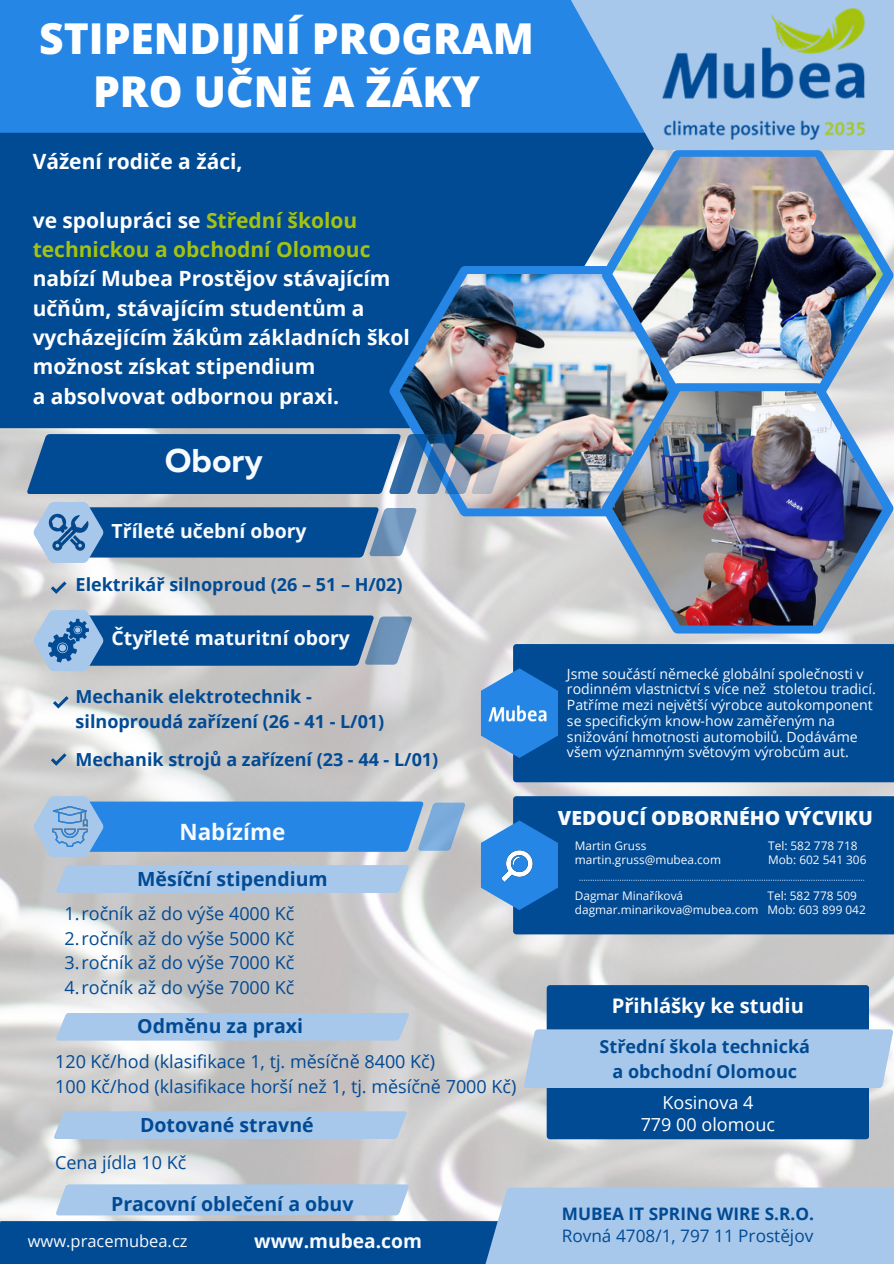
<style>
.page{position:relative;width:894px;height:1264px;background:#fff}
.page>*{position:absolute;margin:0;border:0;box-sizing:border-box;transform-origin:0 0}
.t1{font:800 42.6px/52.8px "Open Sans";color:#fff;text-align:center}
.t2{font:700 32.85px "Muller";color:#f8fbfd}
.t3{font:700 22.5px "Open Sans";color:#f8fbfd}
.t4{font:700 21px/29.2px "Open Sans";color:#fff}
.t5{font:700 21px/29.2px "Open Sans";color:#a4c20f}
.t6{font:700 20.1px "Open Sans";color:#fff}
.t7{font:700 19.5px "Open Sans";color:#014a94}
.t8{font:700 19.5px "Open Sans";color:#f8fbfd}
.t9{font:800 19.5px "Open Sans";color:#f8fbfd}
.t10{font:700 19.2px "Open Sans";color:#f8fbfd}
.t11{font:18px "Open Sans";color:#014a94}
.t12{font:700 18px/24.8px "Open Sans";color:#014a94;text-align:center}
.t13{font:18px "Open Sans";color:#fff}
.t14{font:17.25px "Open Sans";color:#014a94}
.t15{font:700 17.25px "Open Sans";color:#014a94}
.t16{font:16.5px "Open Sans";color:#f8fbfd}
.t17{font:14.1px/15.8px "Open Sans";color:#f8fbfd}
.t18{font:11.85px "Open Sans";color:#f8fbfd}
.s1{color:#fff}
</style>
<div class="page">
<img style="left:0;top:428px;width:893px;height:793px">
<div style="left:0;top:0;width:722px;height:428px;background:#014a94"></div>
<div style="left:0;top:1221px;width:511px;height:42px;background:#014a94"></div>
<div style="left:477px;top:1187px;width:416px;height:76px;background:#a7c8ea"></div>
<div style="left:546px;top:985px;width:322px;height:154px;background:#014a94;border-radius:3px"></div>
<div style="left:523px;top:1029px;width:369px;height:59px;background:#a7c8ea"></div>
<div style="left:513px;top:644px;width:380px;height:138px;background:#014a94"></div>
<div style="left:513px;top:796px;width:380px;height:138px;background:#014a94"></div>
<svg style="left:481px;top:668px;width:77px;height:90px;background:#3988d7"></svg>
<svg style="left:481px;top:820px;width:77px;height:90px;background:#3a8ad9"></svg>
<img style="left:502px;top:849px;width:31px;height:32px">
<img style="left:488px;top:705px;width:58px;height:16px">
<svg style="left:51px;top:753px;width:15px;height:12px"></svg>
<svg style="left:33px;top:502px;width:383px;height:61px;background:#4175a9"></svg>
<img style="left:48px;top:513px;width:41px;height:37px">
<svg style="left:33px;top:796px;width:432px;height:61px;background:#599de0"></svg>
<img style="left:52px;top:806px;width:35px;height:40px">
<div style="left:0;top:0;width:567px;height:133px;background:#2586e6"></div>
<svg style="left:567px;top:0;width:326px;height:150px;background:#7bafe3"></svg>
<svg style="left:389px;top:266px;width:212px;height:250px"></svg>
<img style="left:399px;top:274px;width:202px;height:234px">
<svg style="left:601px;top:150px;width:292px;height:233px"></svg>
<img style="left:612px;top:157px;width:270px;height:226px">
<img style="left:601px;top:383px;width:292px;height:250px">
<svg style="left:27px;top:434px;width:484px;height:60px;background:#215d9a"></svg>
<svg style="left:579px;top:879px;width:285px;height:1px"></svg>
<div style="left:56px;top:865px;width:352px;height:28px;background:#a7c8ea"></div>
<div style="left:56px;top:1012px;width:353px;height:28px;background:#a7c8ea"></div>
<div style="left:54px;top:1111px;width:352px;height:28px;background:#a7c8ea"></div>
<div style="left:56px;top:1184px;width:353px;height:31px;background:#a7c8ea"></div>
<img style="left:661px;top:7px;width:204px;height:133px">
<svg style="left:51px;top:581px;width:15px;height:13px"></svg>
<svg style="left:33px;top:610px;width:379px;height:61px;background:#4477ab"></svg>
<svg style="left:53px;top:696px;width:16px;height:12px"></svg>
<p class="t1" style="left:39px;top:11px;width:496px">STIPENDIJNÍ PROGRAM<br>PRO UČNĚ A ŽÁKY</p>
<p class="t4" style="left:33px;top:147px;width:211px">Vážení rodiče a žáci,</p>
<p class="t5" style="left:33px;top:205px;width:339px"><span class="s1">ve spolupráci se</span> Střední školou technickou a obchodní Olomouc</p>
<p class="t4" style="left:33px;top:264px;width:379px">nabízí Mubea Prostějov stávajícím učňům, stávajícím studentům a vycházejícím žákům základních škol možnost získat stipendium</p>
<p class="t4" style="left:33px;top:381px;width:308px">a absolvovat odbornou praxi.</p>
<p class="t2" style="left:165px;top:446px;width:100px">Obory</p>
<p class="t8" style="left:112px;top:517px;width:196px">Tříleté učební obory</p>
<p class="t12" style="left:76px;top:571px;width:328px">Elektrikář silnoproud (26 – 51 – H/02)</p>
<p class="t8" style="left:112px;top:624px;width:240px">Čtyřleté maturitní obory</p>
<p class="t12" style="left:76px;top:683px;width:310px;text-align:left">Mechanik elektrotechnik - silnoproudá zařízení (26 - 41 - L/01)</p>
<p class="t12" style="left:76px;top:747px;width:364px">Mechanik strojů a zařízení (23 - 44 - L/01)</p>
<p class="t3" style="left:179px;top:816px;width:107px">Nabízíme</p>
<p class="t7" style="left:137px;top:865px;width:192px">Měsíční stipendium</p>
<p class="t11" style="left:65px;top:900px;width:231px">1.ročník až do výše 4000 Kč</p>
<p class="t11" style="left:65px;top:925px;width:231px">2.ročník až do výše 5000 Kč</p>
<p class="t11" style="left:65px;top:950px;width:231px">3.ročník až do výše 7000 Kč</p>
<p class="t11" style="left:65px;top:974px;width:231px">4.ročník až do výše 7000 Kč</p>
<p class="t7" style="left:137px;top:1012px;width:167px">Odměnu za praxi</p>
<p class="t11" style="left:55px;top:1048px;width:381px">120 Kč/hod (klasifikace 1, tj. měsíčně 8400 Kč)</p>
<p class="t11" style="left:55px;top:1073px;width:463px">100 Kč/hod (klasifikace horší než 1, tj. měsíčně 7000 Kč)</p>
<p class="t7" style="left:140px;top:1111px;width:175px">Dotované stravné</p>
<p class="t11" style="left:55px;top:1149px;width:133px">Cena jídla 10 Kč</p>
<p class="t7" style="left:111px;top:1189px;width:244px">Pracovní oblečení a obuv</p>
<p class="t17" style="left:567px;top:665px;width:310px">Jsme součástí německé globální společnosti v rodinném vlastnictví s více než stoletou tradicí.</p>
<p class="t17" style="left:567px;top:696px;width:307px">Patříme mezi největší výrobce autokomponent se specifickým know-how zaměřeným na snižování hmotnosti automobilů. Dodáváme všem významným světovým výrobcům aut.</p>
<p class="t9" style="left:558px;top:804px;width:316px">VEDOUCÍ ODBORNÉHO VÝCVIKU</p>
<p class="t18" style="left:574px;top:837px;width:73px">Martin Gruss</p>
<p class="t18" style="left:574px;top:851px;width:148px">martin.gruss@mubea.com</p>
<p class="t18" style="left:574px;top:887px;width:110px">Dagmar Minaříková</p>
<p class="t18" style="left:574px;top:900px;width:185px">dagmar.minarikova@mubea.com</p>
<p class="t18" style="left:768px;top:837px;width:91px">Tel: 582 778 718</p>
<p class="t18" style="left:768px;top:851px;width:100px">Mob: 602 541 306</p>
<p class="t18" style="left:767px;top:887px;width:91px">Tel: 582 778 509</p>
<p class="t18" style="left:767px;top:900px;width:100px">Mob: 603 899 042</p>
<p class="t6" style="left:611px;top:991px;width:193px">Přihlášky ke studiu</p>
<p class="t12" style="left:599px;top:1033px;width:212px">Střední škola technická a obchodní Olomouc</p>
<p class="t13" style="left:662px;top:1090px;width:92px">Kosinova 4</p>
<p class="t13" style="left:640px;top:1111px;width:136px">779 00 olomouc</p>
<p class="t15" style="left:561px;top:1201px;width:253px">MUBEA IT SPRING WIRE S.R.O.</p>
<p class="t16" style="left:28px;top:1229px;width:161px">www.pracemubea.cz</p>
<p class="t14" style="left:561px;top:1223px;width:253px">Rovná 4708/1, 797 11 Prostějov</p>
<p class="t10" style="left:254px;top:1226px;width:169px">www.mubea.com</p>
</div>
